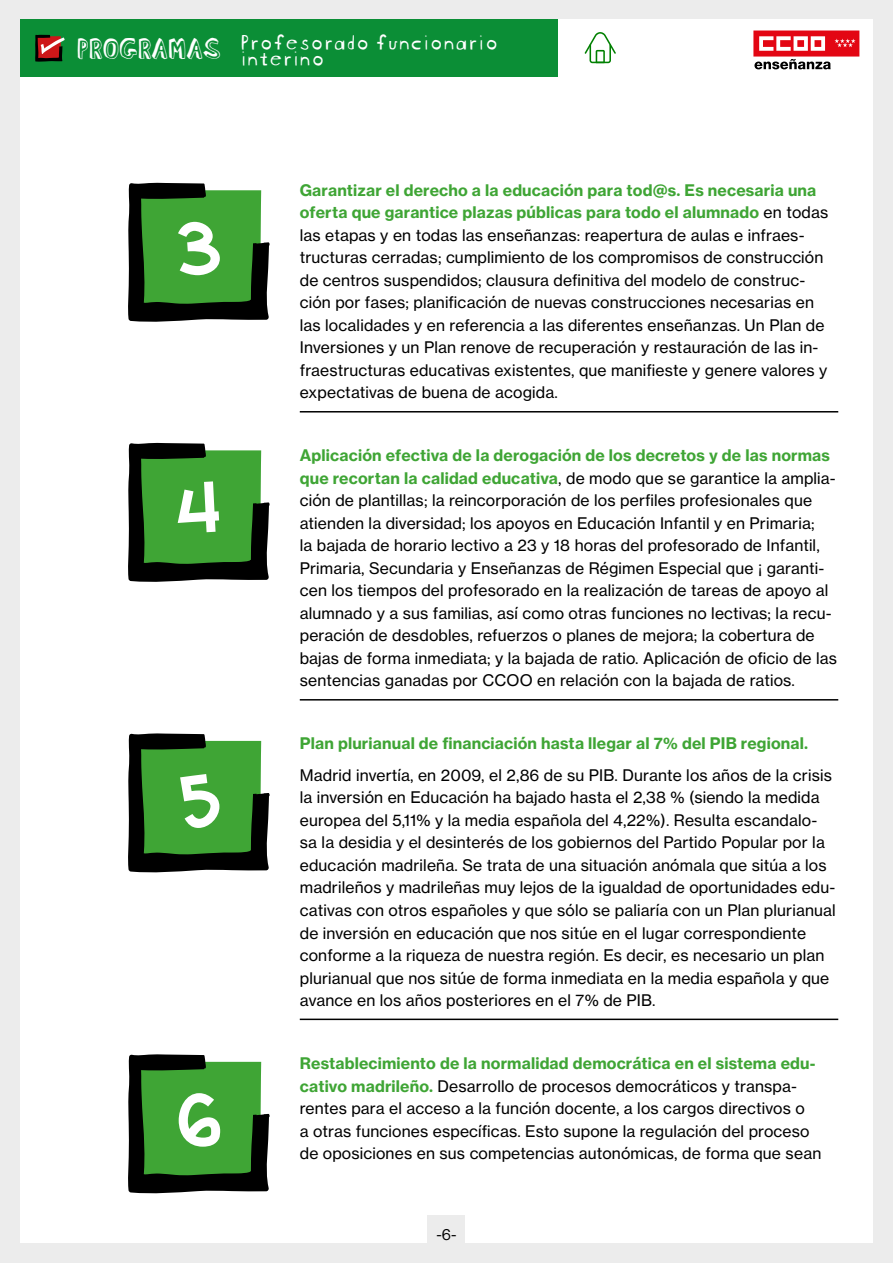
<style>
.page{position:relative;width:893px;height:1263px;background:#fff}
.page>*{position:absolute;margin:0;border:0;box-sizing:border-box;transform-origin:0 0}
.t1{font:82.5px "Creative Block BB";color:#fff}
.t2{font:27.6px "Blockhead Dark Side";color:#fff}
.t3{font:22.5px/15.9px "Blockhead Unplugged";color:#fff}
.t4{font:15.75px/22.5px "Volta Modern Text 55 Roman";letter-spacing:.01em;color:#000}
.t5{font:700 15.75px/22.5px "Volta Modern Text 75";letter-spacing:.01em;color:#3fa535}
.t6{font:15.75px "Volta Modern Display 55 Roman";color:#000}
.s1{font-family:"Volta Modern Text 55 Roman";font-weight:400;color:#000}
.s2{font-family:"Volta Modern Text 75";font-weight:700;color:#3fa535}
</style>
<div class="page">
<div style="left:0;top:0;width:20px;height:1263px;background:#ececec"></div>
<div style="left:873px;top:0;width:20px;height:1263px;background:#ececec"></div>
<div style="left:4px;top:1243px;width:889px;height:20px;background:#ececec"></div>
<div style="left:4px;top:0;width:889px;height:19px;background:#ececec"></div>
<div style="left:20px;top:19px;width:537px;height:57px;background:#0b8e36"></div>
<svg style="left:753px;top:31px;width:106px;height:38px"></svg>
<svg style="left:585px;top:32px;width:31px;height:31px"></svg>
<div style="left:428px;top:1215px;width:37px;height:38px;background:#ececec"></div>
<svg style="left:35px;top:35px;width:30px;height:27px"></svg>
<hr style="left:300px;top:411px;width:538px;height:1px;background:#000">
<hr style="left:300px;top:699px;width:538px;height:1px;background:#000">
<hr style="left:300px;top:1018px;width:538px;height:2px;background:#000">
<svg style="left:128px;top:183px;width:142px;height:139px;background:#397933"></svg>
<svg style="left:128px;top:443px;width:142px;height:139px;background:#397933"></svg>
<svg style="left:128px;top:733px;width:142px;height:140px;background:#3b7935"></svg>
<svg style="left:128px;top:1054px;width:142px;height:140px;background:#3b7935"></svg>
<h2 class="t2" style="left:77px;top:24px;width:146px">PROGRAMAS</h2>
<h3 class="t3" style="left:239px;top:31px;width:260px">Profesorado funcionario interino</h3>
<h1 class="t1" style="left:176px;top:213px;width:48px">3</h1>
<h1 class="t1" style="left:175px;top:473px;width:50px">4</h1>
<h1 class="t1" style="left:177px;top:764px;width:46px">5</h1>
<h1 class="t1" style="left:176px;top:1085px;width:47px">6</h1>
<p class="t5" style="left:300px;top:179px;width:530px">Garantizar el derecho a la educación para tod@s. Es necesaria una oferta que garantice plazas públicas para todo el alumnado <span class="s1">en todas</span></p>
<p class="t4" style="left:300px;top:224px;width:529px">las etapas y en todas las enseñanzas: reapertura de aulas e infraes&shy;tructuras cerradas; cumplimiento de los compromisos de construcción de centros suspendidos; clausura definitiva del modelo de construc&shy;ción por fases; planificación de nuevas construcciones necesarias en las localidades y en referencia a las diferentes enseñanzas. Un Plan de Inversiones y un Plan renove de recuperación y restauración de las in&shy;fraestructuras educativas existentes, que manifieste y genere valores y expectativas de buena de acogida.</p>
<p class="t5" style="left:300px;top:444px;width:532px">Aplicación efectiva de la derogación de los decretos y de las normas</p>
<p class="t4" style="left:300px;top:467px;width:539px"><span class="s2">que recortan la calidad educativa</span>, de modo que se garantice la amplia&shy;ción de plantillas; la reincorporación de los perfiles profesionales que atienden la diversidad; los apoyos en Educación Infantil y en Primaria;<br>la bajada de horario lectivo a 23 y 18 horas del profesorado de Infantil, Primaria, Secundaria y Enseñanzas de Régimen Especial que ¡ garanti&shy;cen los tiempos del profesorado en la realización de tareas de apoyo al alumnado y a sus familias, así como otras funciones no lectivas; la recu&shy;peración de desdobles, refuerzos o planes de mejora; la cobertura de bajas de forma inmediata; y la bajada de ratio. Aplicación de oficio de las sentencias ganadas por CCOO en relación con la bajada de ratios.</p>
<p class="t5" style="left:300px;top:732px;width:510px">Plan plurianual de financiación hasta llegar al 7% del PIB regional.</p>
<p class="t4" style="left:300px;top:764px;width:538px">Madrid invertía, en 2009, el 2,86 de su PIB. Durante los años de la crisis la inversión en Educación ha bajado hasta el 2,38 % (siendo la medida europea del 5,11% y la media española del 4,22%). Resulta escandalo&shy;sa la desidia y el desinterés de los gobiernos del Partido Popular por la educación madrileña. Se trata de una situación anómala que sitúa a los madrileños y madrileñas muy lejos de la igualdad de oportunidades edu&shy;cativas con otros españoles y que sólo se paliaría con un Plan plurianual de inversión en educación que nos sitúe en el lugar correspondiente conforme a la riqueza de nuestra región. Es decir, es necesario un plan plurianual que nos sitúe de forma inmediata en la media española y que avance en los años posteriores en el 7% de PIB.</p>
<p class="t5" style="left:300px;top:1052px;width:517px">Restablecimiento de la normalidad democrática en el sistema edu-</p>
<p class="t4" style="left:300px;top:1074px;width:523px"><span class="s2">cativo madrileño.</span> Desarrollo de procesos democráticos y transpa&shy;rentes para el acceso a la función docente, a los cargos directivos o<br>a otras funciones específicas. Esto supone la regulación del proceso de oposiciones en sus competencias autonómicas, de forma que sean</p>
<p class="t6" style="left:436px;top:1225px;width:21px">-6-</p>
</div>
